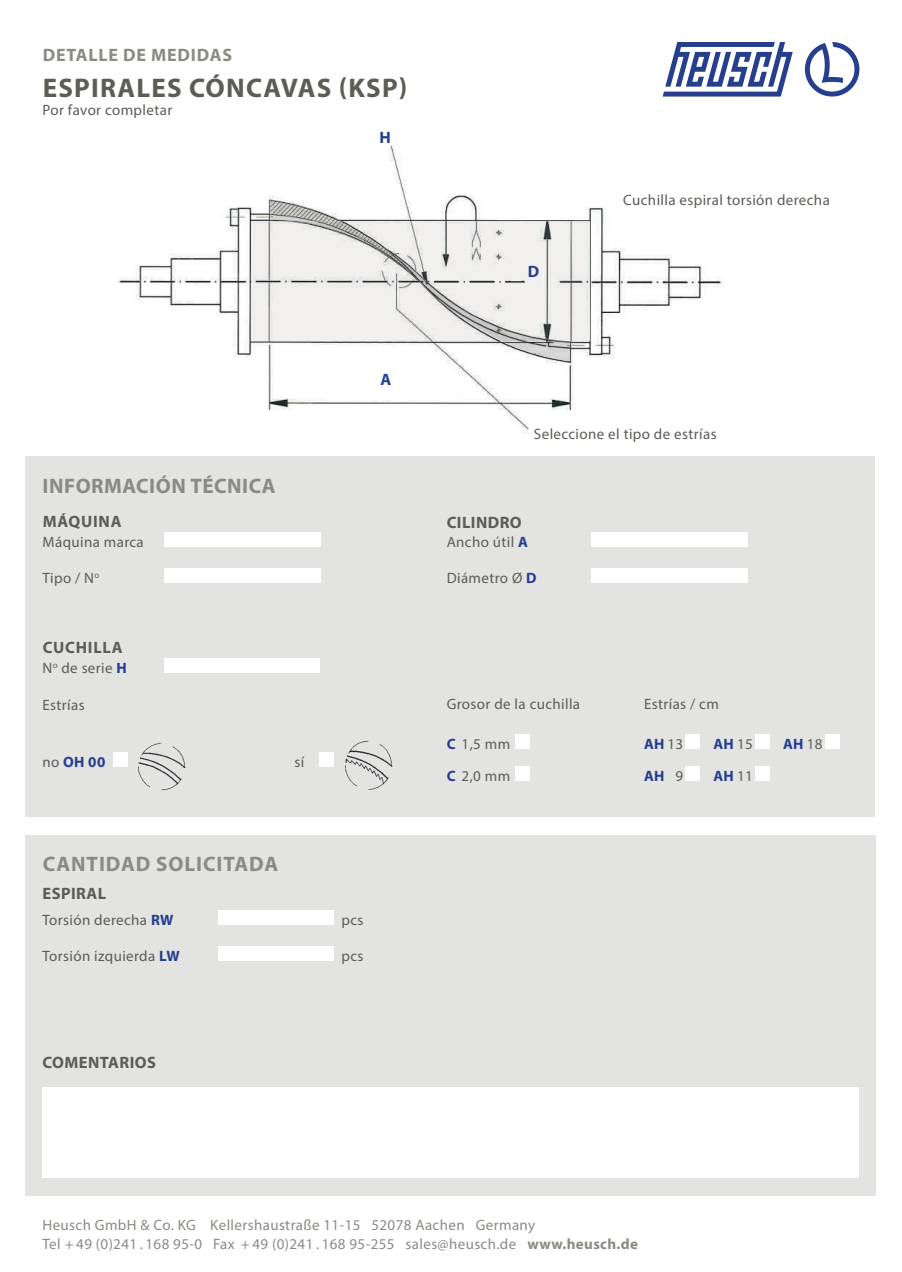
<style>
.page{position:relative;width:902px;height:1272px;background:#fff}
.page>*{position:absolute;margin:0;border:0;box-sizing:border-box;transform-origin:0 0}
.t1{font:700 27px "Myriad Pro";letter-spacing:.045em;color:#5d5c57}
.t2{font:700 21px "Myriad Pro";letter-spacing:.045em;color:#8b8a84}
.t3{font:700 21px "Myriad Pro";letter-spacing:.025em;color:#8b8a84}
.t4{font:700 18px "Myriad Pro";letter-spacing:.045em;color:#8b8a84}
.t5{font:700 16.5px "Myriad Pro";letter-spacing:.025em;color:#5d5c57}
.t6{font:700 16.5px "Myriad Pro";letter-spacing:.045em;color:#5d5c57}
.t7{font:700 16.5px "Myriad Pro";color:#253f8e}
.t8{font:15px/31.8px "Myriad Pro";letter-spacing:.025em;color:#5d5c57}
.t9{font:15px/19.5px "Myriad Pro";letter-spacing:.025em;color:#8b8a84}
.t10{font:700 15px "Myriad Pro";letter-spacing:.025em;color:#253f8e}
.s1{font-weight:700;color:#253f8e}
.s2{font-weight:400;color:#5d5c57}
.s3{font-weight:700}
</style>
<div class="page">
<img style="left:118px;top:146px;width:604px;height:287px">
<div style="left:26px;top:835px;width:850px;height:360px;background:#e3e3e2"></div>
<div style="left:43px;top:1087px;width:816px;height:90px;background:#fff"></div>
<div style="left:218px;top:910px;width:116px;height:15px;background:#fff"></div>
<div style="left:218px;top:946px;width:116px;height:15px;background:#fff"></div>
<svg style="left:662px;top:42px;width:130px;height:55px"></svg>
<svg style="left:804px;top:42px;width:55px;height:55px"></svg>
<img style="left:251px;top:221px;width:338px;height:120px">
<img style="left:270px;top:200px;width:300px;height:161px">
<img style="left:278px;top:221px;width:292px;height:120px">
<div style="left:26px;top:457px;width:848px;height:360px;background:#e3e3e2"></div>
<div style="left:164px;top:532px;width:156px;height:15px;background:#fff"></div>
<div style="left:164px;top:568px;width:156px;height:15px;background:#fff"></div>
<div style="left:591px;top:532px;width:156px;height:15px;background:#fff"></div>
<div style="left:591px;top:568px;width:156px;height:15px;background:#fff"></div>
<div style="left:164px;top:658px;width:156px;height:15px;background:#fff"></div>
<img style="left:319px;top:740px;width:74px;height:50px">
<div style="left:319px;top:751px;width:15px;height:15px;background:#fff"></div>
<img style="left:113px;top:743px;width:73px;height:48px">
<div style="left:113px;top:751px;width:15px;height:15px;background:#fff"></div>
<div style="left:515px;top:734px;width:15px;height:15px;background:#fff"></div>
<div style="left:515px;top:766px;width:15px;height:15px;background:#fff"></div>
<div style="left:685px;top:766px;width:15px;height:15px;background:#fff"></div>
<div style="left:685px;top:734px;width:15px;height:15px;background:#fff"></div>
<div style="left:824px;top:734px;width:15px;height:15px;background:#fff"></div>
<div style="left:754px;top:766px;width:15px;height:15px;background:#fff"></div>
<div style="left:754px;top:734px;width:15px;height:15px;background:#fff"></div>
<p class="t4" style="left:43px;top:43px;width:191px">DETALLE DE MEDIDAS</p>
<h1 class="t1" style="left:43px;top:70px;width:366px">ESPIRALES CÓNCAVAS (KSP)</h1>
<p class="t8" style="left:43px;top:93px;width:131px">Por favor completar</p>
<h2 class="t3" style="left:43px;top:472px;width:235px">INFORMACIÓN TÉCNICA</h2>
<p class="t7" style="left:379px;top:127px;width:13px">H</p>
<p class="t7" style="left:380px;top:368px;width:12px">A</p>
<p class="t7" style="left:527px;top:260px;width:13px">D</p>
<p class="t8" style="left:623px;top:183px;width:208px">Cuchilla espiral torsión derecha</p>
<p class="t8" style="left:534px;top:417px;width:184px">Seleccione el tipo de estrías</p>
<p class="t6" style="left:43px;top:510px;width:80px">MÁQUINA</p>
<p class="t5" style="left:446px;top:511px;width:76px">CILINDRO</p>
<p class="t8" style="left:43px;top:525px;width:103px">Máquina marca</p>
<p class="t8" style="left:43px;top:561px;width:58px">Tipo / N<sup>o</sup></p>
<p class="t6" style="left:43px;top:636px;width:81px">CUCHILLA</p>
<p class="t8" style="left:43px;top:651px;width:86px">N<sup>o</sup> de serie <span class="s1">H</span></p>
<p class="t8" style="left:43px;top:688px;width:44px">Estrías</p>
<p class="t10" style="left:43px;top:751px;width:64px"><span class="s2">no</span> OH 00</p>
<p class="t8" style="left:294px;top:745px;width:11px">sí</p>
<h2 class="t2" style="left:43px;top:850px;width:237px">CANTIDAD SOLICITADA</h2>
<p class="t5" style="left:43px;top:883px;width:65px">ESPIRAL</p>
<p class="t8" style="left:43px;top:903px;width:132px">Torsión derecha <span class="s1">RW</span></p>
<p class="t8" style="left:43px;top:939px;width:139px">Torsión izquierda <span class="s1">LW</span></p>
<p class="t5" style="left:43px;top:1051px;width:115px">COMENTARIOS</p>
<p class="t8" style="left:341px;top:903px;width:23px">pcs</p>
<p class="t8" style="left:341px;top:939px;width:23px">pcs</p>
<p class="t8" style="left:446px;top:525px;width:83px">Ancho útil <span class="s1">A</span></p>
<p class="t8" style="left:446px;top:561px;width:91px">Diámetro Ø <span class="s1">D</span></p>
<p class="t8" style="left:446px;top:687px;width:135px">Grosor de la cuchilla</p>
<p class="t8" style="left:644px;top:687px;width:76px">Estrías / cm</p>
<p class="t8" style="left:446px;top:728px;width:65px"><span class="s1">C</span> 1,5 mm<br><span class="s1">C</span> 2,0 mm</p>
<p class="t10" style="left:644px;top:734px;width:41px">AH <span class="s2">13</span></p>
<p class="t10" style="left:783px;top:734px;width:41px">AH <span class="s2">18</span></p>
<p class="t10" style="left:713px;top:766px;width:41px">AH <span class="s2">11</span></p>
<p class="t10" style="left:713px;top:734px;width:41px">AH <span class="s2">15</span></p>
<p class="t10" style="left:644px;top:766px;width:22px">AH</p>
<p class="t8" style="left:675px;top:759px;width:9px">9</p>
<p class="t9" style="left:43px;top:1214px;width:597px">Heusch GmbH &amp; Co. KG Kellershaustraße 11-15 52078 Aachen Germany<br>Tel + 49 (0)241 . 168 95-0 Fax + 49 (0)241 . 168 95-255 sales@heusch.de <span class="s3">www.heusch.de</span></p>
</div>
